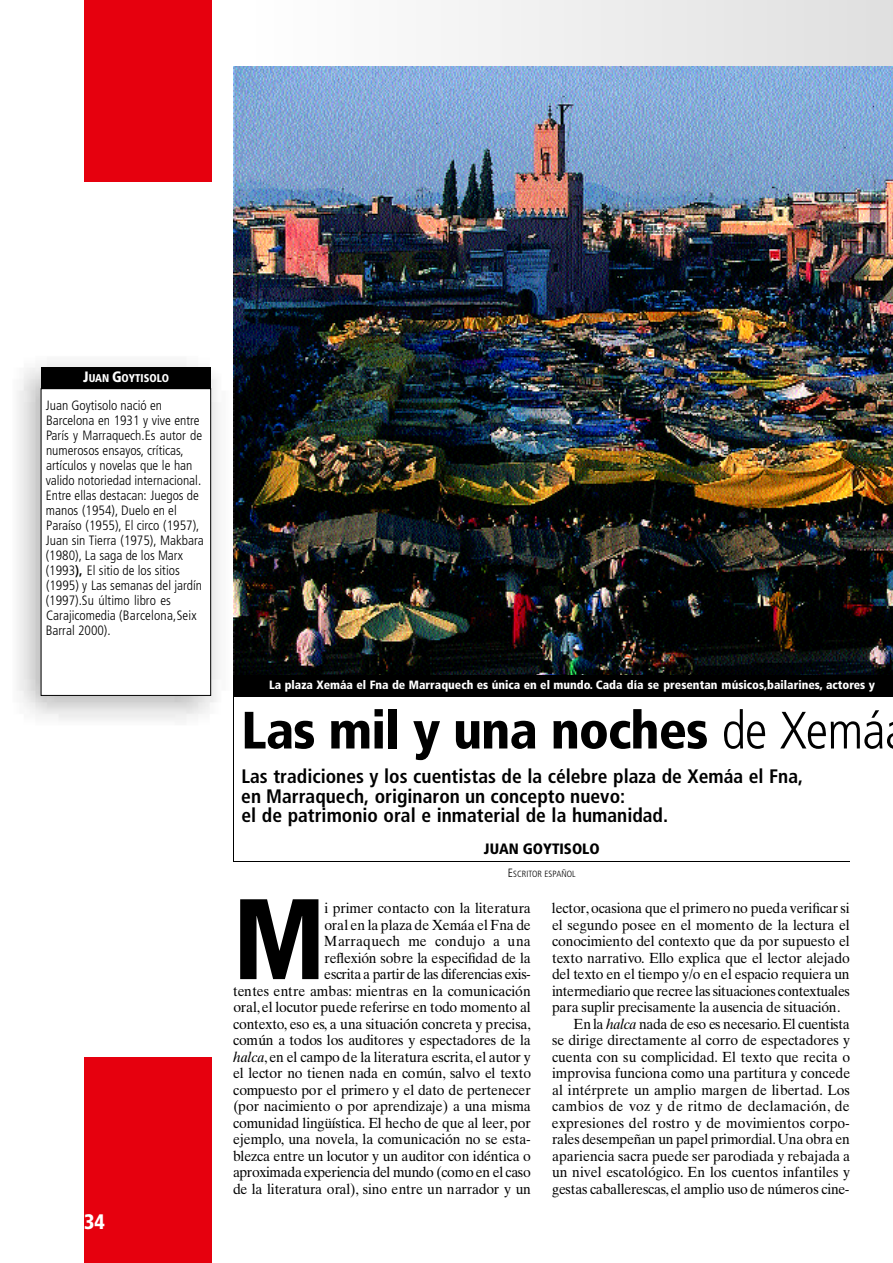
<style>
.page{position:relative;width:893px;height:1263px;background:#fff}
.page>*{position:absolute;margin:0;border:0;box-sizing:border-box;transform-origin:0 0}
.t1{font:900 condensed 114.45px "Frutiger";color:#000;scale:.95 1}
.t2{font:900 condensed 52.5px "Frutiger";letter-spacing:-.02em;color:#000}
.t3{font:900 condensed 21px "Frutiger";color:#fff;scale:.95 1}
.t4{font:700 condensed 19.5px/19.5px "Frutiger";color:#000}
.t5{font:900 condensed 15px "Frutiger";color:#000}
.t6{font:14.7px/16.5px "Times Ten";letter-spacing:-.005em;color:#000;text-align:right;scale:.95 1}
.t7{font:14.7px "Times Ten";letter-spacing:-.025em;color:#000;scale:.95 1}
.t8{font:14.7px "Times Ten";letter-spacing:-.03em;color:#000;scale:.95 1}
.t9{font:14.7px "Times Ten";letter-spacing:.025em;color:#000;scale:.95 1}
.t10{font:300 condensed 13.5px/15px "Frutiger";color:#000}
.t11{font:900 condensed 12px "Frutiger";color:#fff}
.t12{font:900 condensed 11.25px "Frutiger";color:#fff;scale:.95 1}
.t13{font:300 condensed 9px "Frutiger";color:#000}
.s1{font-size:15px}
.s2{font-weight:700}
.s3{font-weight:300}
.s4{font-size:12px}
.s5{font-style:italic}
</style>
<div class="page">
<img style="left:17px;top:361px;width:217px;height:386px">
<img style="left:459px;top:0;width:433px;height:67px">
<div style="left:84px;top:1058px;width:128px;height:205px;background:#e6000e"></div>
<div style="left:84px;top:0;width:128px;height:182px;background:#e6000e"></div>
<hr style="left:233px;top:66px;width:616px;height:1px;background:#000">
<hr style="left:232px;top:633px;width:1px;height:229px;background:#000">
<hr style="left:233px;top:861px;width:616px;height:1px;background:#000">
<div style="left:41px;top:388px;width:170px;height:308px;background:#fff"></div>
<div style="left:41px;top:388px;width:170px;height:308px;border:1px solid #000"></div>
<div style="left:41px;top:368px;width:170px;height:21px;background:#000"></div>
<img style="left:233px;top:67px;width:659px;height:608px">
<div style="left:233px;top:675px;width:659px;height:22px;background:#000"></div>
<p class="t12" style="left:83px;top:374px;width:92px"><span class="s1">J</span>UAN <span class="s1">G</span>OYTISOLO</p>
<p class="t10" style="left:46px;top:399px;width:159px">Juan Goytisolo nació en<br>Barcelona en 1931 y vive entre<br>París y Marraquech.Es autor de numerosos ensayos, críticas, artículos y novelas que le han valido notoriedad internacional.<br>Entre ellas destacan: Juegos de manos (1954), Duelo en el<br>Paraíso (1955), El circo (1957),<br>Juan sin Tierra (1975), Makbara (1980), La saga de los Marx (1993<span class="s2">),</span> El sitio de los sitios (1995) y Las semanas del jardín (1997).Su último libro es<br>Carajicomedia (Barcelona,Seix<br>Barral 2000).</p>
<h3 class="t3" style="left:84px;top:1214px;width:23px">34</h3>
<p class="t11" style="left:269px;top:680px;width:607px">La plaza Xemáa el Fna de Marraquech es única en el mundo. Cada día se presentan músicos,bailarines, actores y</p>
<h2 class="t2" style="left:241px;top:709px;width:645px">Las mil y una noches <span class="s3">de Xemá</span></h2>
<h3 class="t4" style="left:241px;top:768px;width:563px">Las tradiciones y los cuentistas de la célebre plaza de Xemáa el Fna, en Marraquech, originaron un concepto nuevo:<br>el de patrimonio oral e inmaterial de la humanidad.</h3>
<p class="t5" style="left:484px;top:843px;width:117px">JUAN GOYTISOLO</p>
<p class="t13" style="left:508px;top:870px;width:69px"><span class="s4">E</span>SCRITOR ESPAÑOL</p>
<h1 class="t1" style="left:233px;top:893px;width:99px">M</h1>
<p class="t6" style="left:233px;top:901px;width:315px">i primer contacto con la literatura<br>oral en la plaza de Xemáa el Fna de<br>Marraquech me condujo a una<br>r e flexión sobre la especifidad de la<br>escrita a partir de las diferencias exis-<br>tentes entre ambas: mientras en la comunicación o r a l , el locutor puede referirse en todo momento al c o n t e x t o, eso es, a una situación concreta y precisa, común a todos los auditores y espectadores de la <span class="s5">h a l c a</span>, en el campo de la literatura escrita, el autor y el lector no tienen nada en común, salvo el texto compuesto por el primero y el dato de pertenecer (por nacimiento o por aprendizaje) a una misma comunidad lingüística. El hecho de que al leer, p o r e j e m p l o, una novela, la comunicación no se esta&shy;blezca entre un locutor y un auditor con idéntica o aproximada experiencia del mundo (como en el caso de la literatura oral), sino entre un narrador y un</p>
<p class="t6" style="left:552px;top:901px;width:315px">l e c t o r,ocasiona que el primero no pueda verificar si</p>
<p class="t6" style="left:552px;top:918px;width:314px">el segundo posee en el momento de la lectura el</p>
<p class="t6" style="left:552px;top:934px;width:315px">conocimiento del contexto que da por supuesto el</p>
<p class="t6" style="left:552px;top:951px;width:315px">texto narrativo. Ello explica que el lector alejado</p>
<p class="t6" style="left:552px;top:967px;width:315px">del texto en el tiempo y/o en el espacio requiera un</p>
<p class="t7" style="left:552px;top:985px;width:315px">intermediario que recree las situaciones contextuales</p>
<p class="t6" style="left:552px;top:1000px;width:305px">para suplir precisamente la ausencia de situación.</p>
<p class="t8" style="left:573px;top:1018px;width:292px">En la <span class="s5">h a l c a</span> nada de eso es necesario.El cuentista</p>
<p class="t6" style="left:552px;top:1033px;width:315px">se dirige directamente al corro de espectadores y</p>
<p class="t6" style="left:552px;top:1050px;width:315px">cuenta con su complicidad. El texto que recita o</p>
<p class="t6" style="left:552px;top:1066px;width:315px">improvisa funciona como una partitura y concede</p>
<p class="t6" style="left:552px;top:1083px;width:315px">al intérprete un amplio margen de libertad. L o s</p>
<p class="t9" style="left:552px;top:1100px;width:315px">cambios de voz y de ritmo de declamación, d e</p>
<p class="t6" style="left:552px;top:1116px;width:315px">expresiones del rostro y de movimientos corpo-</p>
<p class="t7" style="left:552px;top:1133px;width:314px">rales desempeñan un papel primordial.Una obra en</p>
<p class="t6" style="left:552px;top:1149px;width:315px">apariencia sacra puede ser parodiada y rebajada a</p>
<p class="t6" style="left:552px;top:1165px;width:315px">un nivel escatológico. En los cuentos infantiles y</p>
<p class="t6" style="left:552px;top:1182px;width:315px">gestas caballerescas,el amplio uso de números cine-</p>
</div>
